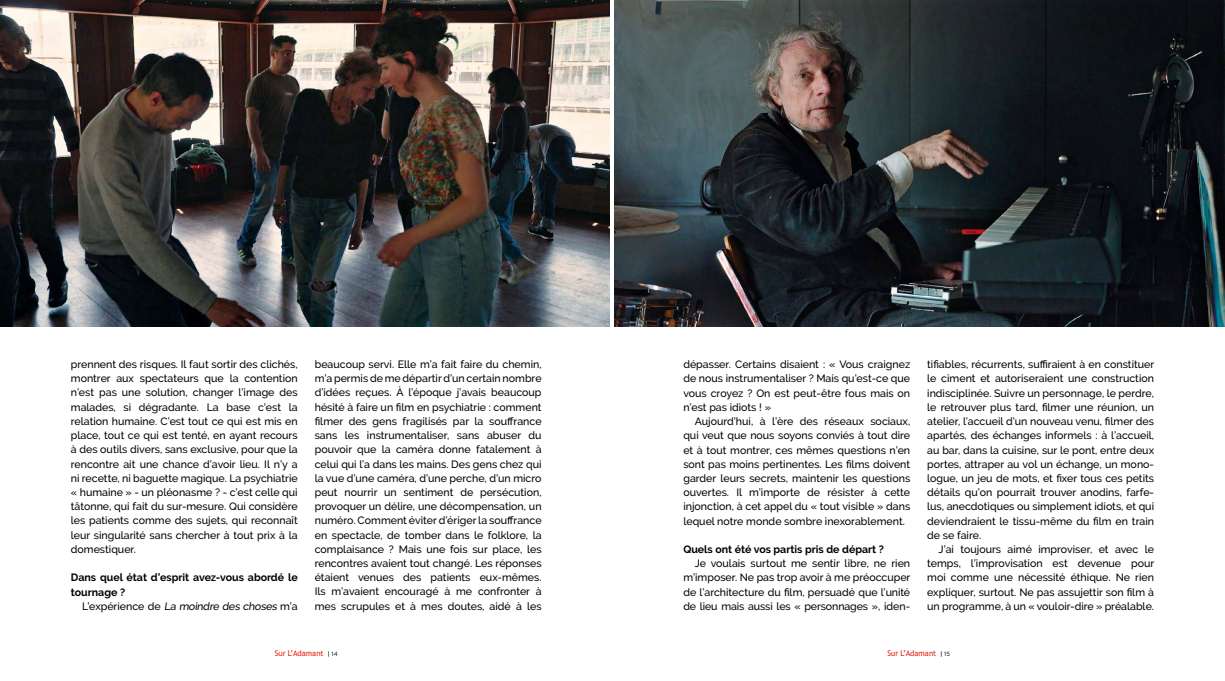
<style>
.page{position:relative;width:1225px;height:681px;background:#fff}
.page>*{position:absolute;margin:0;border:0;box-sizing:border-box;transform-origin:0 0}
.t1{font:500 10.6px/14.2px "Raleway";color:#000;text-align:justify}
.t2{font:700 10.6px/14.2px "Raleway";color:#000}
.t3{font:8px "Trebuchet MS";color:#e42313;scale:.96 1}
.s1{font-family:"Gotham";font-weight:500;font-size:6px;color:#000}
.s2{font-family:"Gotham";font-size:6px;color:#000}
</style>
<div class="page">
<img style="left:0;top:0;width:1225px;height:326px">
<hr style="left:610px;top:0;width:4px;height:330px;background:#fff">
<p class="t1" style="left:71px;top:357px;width:228px">prennent des risques. Il faut sortir des clichés, montrer aux spectateurs que la contention n’est pas une solution, changer l’image des malades, si dégradante. La base c’est la relation humaine. C’est tout ce qui est mis en place, tout ce qui est tenté, en ayant recours à des outils divers, sans exclusive, pour que la rencontre ait une chance d’avoir lieu. Il n’y a ni recette, ni baguette magique. La psychiatrie « humaine » - un pléonasme ? - c’est celle qui tâtonne, qui fait du sur-mesure. Qui considère les patients comme des sujets, qui reconnaît leur singularité sans chercher à tout prix à la domestiquer.</p>
<p class="t2" style="left:71px;top:570px;width:228px">Dans quel état d’esprit avez-vous abordé le tournage ?</p>
<p class="t1" style="left:82px;top:598px;width:217px">L’expérience de La moindre des choses m’a</p>
<p class="t1" style="left:315px;top:357px;width:228px">beaucoup servi. Elle m’a fait faire du chemin, m’a permis de me départir d’un certain nombre d’idées reçues. À l’époque j’avais beaucoup hésité à faire un film en psychiatrie : comment filmer des gens fragilisés par la souffrance sans les instrumentaliser, sans abuser du pouvoir que la caméra donne fatalement à celui qui l’a dans les mains. Des gens chez qui la vue d’une caméra, d’une perche, d’un micro peut nourrir un sentiment de persécution, provoquer un délire, une décompensation, un numéro. Comment éviter d’ériger la souffrance en spectacle, de tomber dans le folklore, la complaisance ? Mais une fois sur place, les rencontres avaient tout changé. Les réponses étaient venues des patients eux-mêmes.<br>Ils m’avaient encouragé à me confronter à mes scrupules et à mes doutes, aidé à les</p>
<p class="t1" style="left:683px;top:357px;width:228px">dépasser. Certains disaient : « Vous craignez de nous instrumentaliser ? Mais qu’est-ce que vous croyez ? On est peut-être fous mais on n’est pas idiots ! »</p>
<p class="t1" style="left:683px;top:414px;width:228px;text-indent:11px">Aujourd’hui, à l’ère des réseaux sociaux, qui veut que nous soyons conviés à tout dire et à tout montrer, ces mêmes questions n’en sont pas moins pertinentes. Les films doivent garder leurs secrets, maintenir les questions ouvertes. Il m’importe de résister à cette injonction, à cet appel du « tout visible » dans lequel notre monde sombre inexorablement.</p>
<p class="t2" style="left:683px;top:542px;width:202px">Quels ont été vos partis pris de départ ?</p>
<p class="t1" style="left:683px;top:556px;width:229px;text-indent:11px">Je voulais surtout me sentir libre, ne rien m’imposer. Ne pas trop avoir à me préoccuper de l’architecture du film, persuadé que l’unité de lieu mais aussi les « personnages », iden-</p>
<p class="t1" style="left:927px;top:357px;width:229px">tifiables, récurrents, suffiraient à en constituer le ciment et autoriseraient une construction indisciplinée. Suivre un personnage, le perdre, le retrouver plus tard, filmer une réunion, un atelier, l’accueil d’un nouveau venu, filmer des apartés, des échanges informels : à l’accueil, au bar, dans la cuisine, sur le pont, entre deux portes, attraper au vol un échange, un mono&shy;logue, un jeu de mots, et fixer tous ces petits détails qu’on pourrait trouver anodins, farfe&shy;lus, anecdotiques ou simplement idiots, et qui deviendraient le tissu-même du film en train de se faire.</p>
<p class="t1" style="left:927px;top:542px;width:229px;text-indent:11px">J’ai toujours aimé improviser, et avec le temps, l’improvisation est devenue pour moi comme une nécessité éthique. Ne rien expliquer, surtout. Ne pas assujettir son film à un programme, à un « vouloir-dire » préalable.</p>
<p class="t3" style="left:275px;top:648px;width:67px">Sur L’Adamant <span class="s1">|</span> <span class="s2">14</span></p>
<p class="t3" style="left:887px;top:648px;width:67px">Sur L’Adamant <span class="s1">|</span> <span class="s2">15</span></p>
</div>
